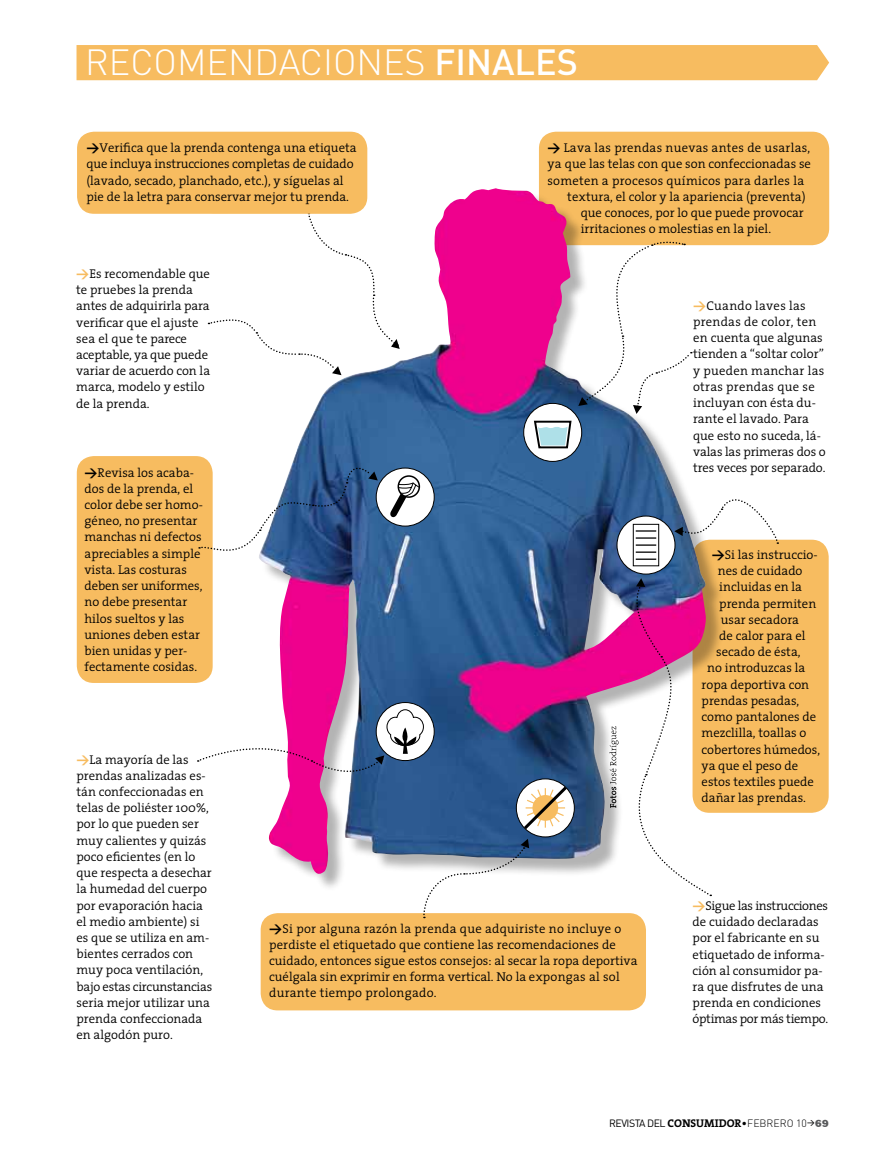
<style>
.page{position:relative;width:893px;height:1149px;background:#fff}
.page>*{position:absolute;margin:0;border:0;box-sizing:border-box;transform-origin:0 0}
.t1{font:300 36px "DIN";color:#fff}
.t2{font:300 12.75px/16.2px "The Serif";color:#000}
.t3{font:300 12.75px "The Serif";letter-spacing:.02em;color:#000}
.t4{font:10.5px "DIN";letter-spacing:-.05em;color:#000}
.s1{font-weight:500}
.s2{font-family:"DIN";font-weight:700}
.s3{font-family:"DIN";font-weight:700;color:#f7bc60}
.s4{font-family:"The Serif";font-weight:700;font-size:11.25px}
.s5{font-weight:300}
.s6{font-weight:500;font-size:7.5px}
.s7{font-family:"Rockwell";font-weight:800;color:#58595b}
</style>
<div class="page">
<div style="left:692px;top:539px;width:137px;height:273px;background:#f7bc60;border-radius:17px"></div>
<div style="left:539px;top:132px;width:290px;height:113px;background:#f7bc60;border-radius:17px"></div>
<div style="left:261px;top:190px;width:463px;height:701px;background:#000;opacity:.3"></div>
<img style="left:261px;top:189px;width:445px;height:686px">
<div style="left:77px;top:456px;width:136px;height:226px;background:#f7bc60;border-radius:17px"></div>
<div style="left:261px;top:912px;width:385px;height:98px;background:#f7bc60;border-radius:17px"></div>
<svg style="left:208px;top:213px;width:192px;height:162px"></svg>
<div style="left:524px;top:403px;width:58px;height:58px;background:#fff;border-radius:50%"></div>
<svg style="left:617px;top:516px;width:58px;height:58px"></svg>
<div style="left:617px;top:515px;width:58px;height:59px;border:1px solid #000;border-radius:50%"></div>
<svg style="left:376px;top:702px;width:58px;height:58px"></svg>
<div style="left:376px;top:468px;width:58px;height:58px;background:#fff;border-radius:50%"></div>
<div style="left:376px;top:467px;width:59px;height:59px;border:1px solid #000;border-radius:50%"></div>
<div style="left:398px;top:475px;width:22px;height:22px;border:2px solid #000;border-radius:50%"></div>
<svg style="left:390px;top:482px;width:29px;height:36px"></svg>
<svg style="left:199px;top:460px;width:179px;height:100px"></svg>
<svg style="left:198px;top:708px;width:226px;height:72px"></svg>
<div style="left:633px;top:524px;width:26px;height:42px;border:1px solid #000"></div>
<svg style="left:636px;top:530px;width:20px;height:1px"></svg>
<svg style="left:636px;top:558px;width:20px;height:1px"></svg>
<svg style="left:636px;top:551px;width:20px;height:1px"></svg>
<svg style="left:636px;top:544px;width:20px;height:1px"></svg>
<svg style="left:636px;top:537px;width:20px;height:1px"></svg>
<svg style="left:674px;top:482px;width:105px;height:61px"></svg>
<svg style="left:533px;top:241px;width:159px;height:208px"></svg>
<div style="left:77px;top:132px;width:290px;height:82px;background:#f7bc60;border-radius:17px"></div>
<svg style="left:422px;top:838px;width:107px;height:79px"></svg>
<svg style="left:516px;top:778px;width:58px;height:58px"></svg>
<div style="left:516px;top:778px;width:59px;height:59px;border:1px solid #000;border-radius:50%"></div>
<svg style="left:521px;top:783px;width:49px;height:49px"></svg>
<div style="left:77px;top:45px;width:752px;height:35px;background:#f7bc60"></div>
<svg style="left:610px;top:578px;width:101px;height:317px"></svg>
<p class="t1" style="left:85px;top:40px;width:494px">RECOMENDACIONES <span class="s1">FINALEs</span></p>
<p class="t2" style="left:86px;top:139px;width:272px"><span class="s2">&gt;</span>Verifica que la prenda contenga una etiqueta que incluya instrucciones completas de cuidado (lavado, secado, planchado, etc.), y síguelas al pie de la letra para conservar mejor tu prenda.</p>
<p class="t3" style="left:547px;top:137px;width:264px"><span class="s2">&gt;</span> Lava las prendas nuevas antes de usarlas,</p>
<p class="t2" style="left:547px;top:155px;width:265px">ya que las telas con que son confeccionadas se</p>
<p class="t3" style="left:547px;top:169px;width:258px">someten a procesos químicos para darles la</p>
<p class="t2" style="left:567px;top:188px;width:240px">textura, el color y la apariencia (preventa)</p>
<p class="t2" style="left:581px;top:204px;width:225px">que conoces, por lo que puede provocar</p>
<p class="t2" style="left:581px;top:220px;width:192px">irritaciones o molestias en la piel.</p>
<p class="t2" style="left:76px;top:265px;width:135px"><span class="s3">&gt;</span>Es recomendable que te pruebes la prenda antes de adquirirla para verificar que el ajuste sea el que te parece aceptable, ya que puede variar de acuerdo con la marca, modelo y estilo de la prenda.</p>
<p class="t2" style="left:85px;top:463px;width:120px"><span class="s2">&gt;</span>Revisa los acaba&shy;dos de la prenda, el color debe ser homo&shy;géneo, no presentar manchas ni defectos apreciables a simple vista. Las costuras deben ser uniformes, no debe presentar hilos sueltos y las uniones deben estar bien unidas y per&shy;fectamente cosidas.</p>
<p class="t2" style="left:77px;top:750px;width:137px"><span class="s3">&gt;</span>La mayoría de las prendas analizadas es&shy;tán confeccionadas en telas de poliéster 100%, por lo que pueden ser muy calientes y quizás poco eficientes (en lo que respecta a desechar la humedad del cuerpo por evaporación hacia el medio ambiente) si es que se utiliza en am&shy;bientes cerrados con muy poca ventilación, bajo estas circunstancias seria mejor utilizar una prenda confeccionada en algodón puro.</p>
<p class="t2" style="left:693px;top:297px;width:134px"><span class="s3">&gt;</span>Cuando laves las prendas de color, ten en cuenta que algunas tienden a “soltar color” y pueden manchar las otras prendas que se incluyan con ésta du&shy;rante el lavado. Para que esto no suceda, lá&shy;valas las primeras dos o tres veces por separado.</p>
<p class="t2" style="left:269px;top:919px;width:370px"><span class="s2">&gt;</span>Si por alguna razón la prenda que adquiriste no incluye o perdiste el etiquetado que contiene las recomendaciones de cuidado, entonces sigue estos consejos: al secar la ropa deportiva cuélgala sin exprimir en forma vertical. No la expongas al sol durante tiempo prolongado.</p>
<p class="t2" style="left:712px;top:546px;width:107px"><span class="s2">&gt;</span>Si las instruccio-</p>
<p class="t2" style="left:718px;top:562px;width:86px">nes de cuidado</p>
<p class="t2" style="left:719px;top:578px;width:84px">incluidas en la</p>
<p class="t2" style="left:719px;top:594px;width:98px">prenda permiten</p>
<p class="t2" style="left:721px;top:610px;width:80px">usar secadora</p>
<p class="t2" style="left:719px;top:627px;width:88px">de calor para el</p>
<p class="t2" style="left:716px;top:643px;width:86px">secado de ésta,</p>
<p class="t2" style="left:707px;top:659px;width:99px">no introduzcas la</p>
<p class="t2" style="left:702px;top:675px;width:109px">ropa deportiva con</p>
<p class="t2" style="left:702px;top:691px;width:99px">prendas pesadas,</p>
<p class="t2" style="left:702px;top:708px;width:116px">como pantalones de</p>
<p class="t2" style="left:702px;top:724px;width:106px">mezclilla, toallas o</p>
<p class="t2" style="left:702px;top:740px;width:120px">cobertores húmedos,</p>
<p class="t2" style="left:702px;top:756px;width:98px">ya que el peso de</p>
<p class="t2" style="left:702px;top:772px;width:114px">estos textiles puede</p>
<p class="t2" style="left:702px;top:789px;width:106px">dañar las prendas.</p>
<p class="t2" style="left:693px;top:896px;width:137px"><span class="s3">&gt;</span>Sigue las instrucciones de cuidado declaradas por el fabricante en su etiquetado de informa&shy;ción al consumidor pa&shy;ra que disfrutes de una prenda en condiciones óptimas por más tiempo.</p>
<p class="t4" style="left:609px;top:1116px;width:221px">REVISTA DEL <span class="s4">CONSUMIDOR</span><span class="s5">•FEBRERO 10</span><span class="s6">&gt;</span><span class="s7">69</span></p>
</div>
